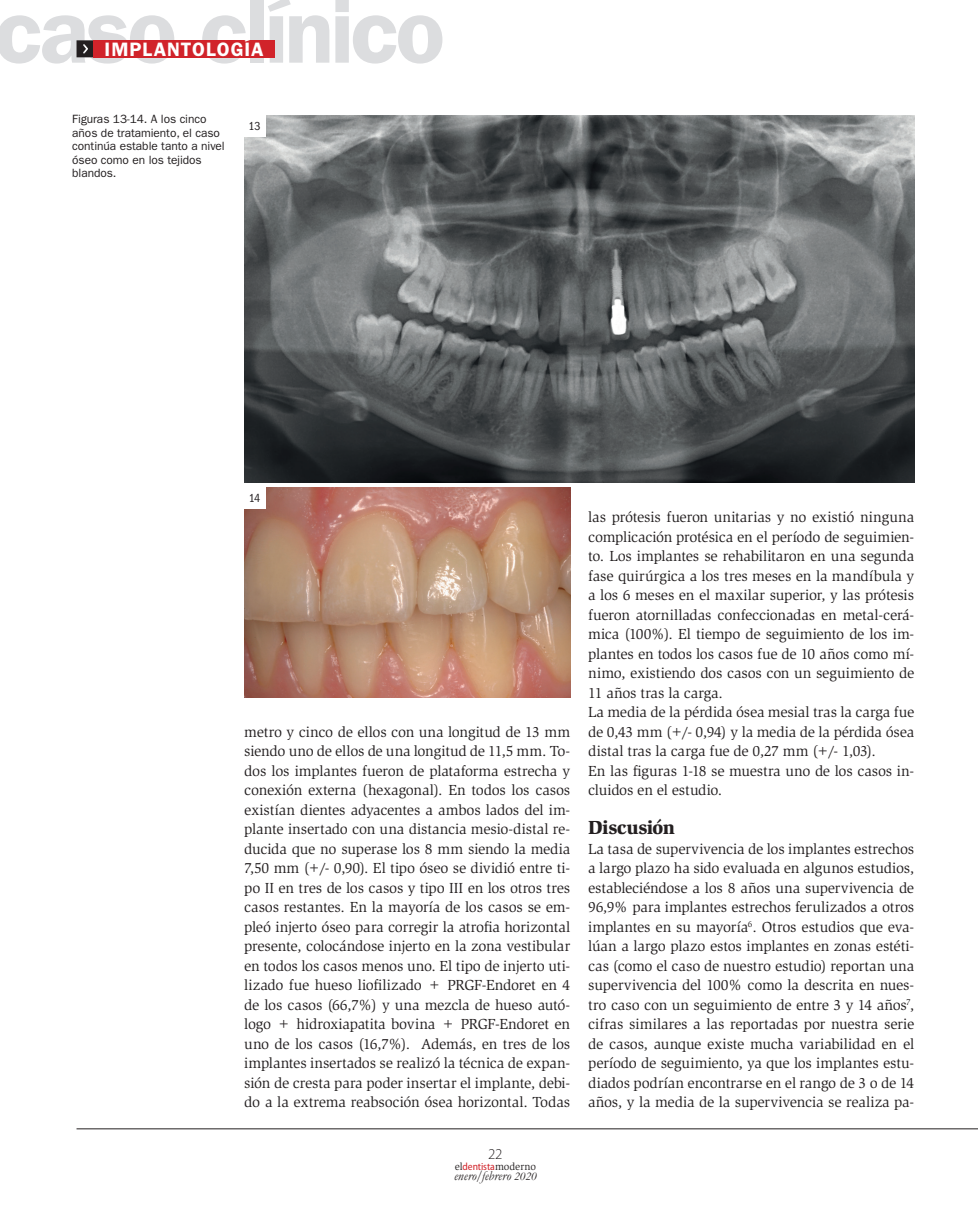
<style>
.page{position:relative;width:978px;height:1212px;background:#fff}
.page>*{position:absolute;margin:0;border:0;box-sizing:border-box;transform-origin:0 0}
.t1{font:600 91.35px "ITC Franklin Gothic Std";letter-spacing:-.045em;color:#dcdddf}
.t2{font:600 19.5px "ITC Franklin Gothic Std";letter-spacing:.05em;color:#fff}
.LADILLO{font:900 19.5px "Slimbach Std";letter-spacing:-.02em;color:#231f20}
.TEXTO{font:15px/19.5px "Slimbach Std";letter-spacing:-.01em;color:#231f20;text-align:justify}
.t3{font:300 15px "Myriad Pro";color:#231f20}
.t4{font:italic 13.5px "Garamond";letter-spacing:.005em;color:#231f20}
.PIE_DE_FOTO{font:12px/13.5px "ITC Franklin Gothic Std";letter-spacing:-.005em;color:#231f20}
.DM_Didascalia_Italia{font:condensed 12px "ITC Franklin Gothic Std";color:#231f20}
.t5{font:10.5px "Slimbach Std";color:#231f20}
.s1{font-family:"Myriad Pro";font-stretch:semi-condensed;color:#d1232a}
.s2{font-size:12px}
</style>
<div class="page">
<hr style="left:77px;top:1128px;width:901px;height:1px;background:#231f20">
<svg style="left:77px;top:40px;width:17px;height:17px"></svg>
<div style="left:94px;top:40px;width:181px;height:17px;background:#d1232a"></div>
<img style="left:244px;top:115px;width:670px;height:367px">
<div style="left:243px;top:114px;width:23px;height:23px;background:#fff"></div>
<img style="left:244px;top:487px;width:326px;height:211px">
<div style="left:243px;top:486px;width:23px;height:23px;background:#fff"></div>
<h1 class="t1" style="left:-6px;top:-23px;width:452px">caso clínico</h1>
<h2 class="t2" style="left:105px;top:37px;width:161px">IMPLANTOLOGÍA</h2>
<p class="PIE_DE_FOTO" style="left:72px;top:112px;width:154px">Figuras 13-14. A los cinco años de tratamiento, el caso continúa estable tanto a nivel óseo como en los tejidos blandos.</p>
<p class="DM_Didascalia_Italia" style="left:249px;top:119px;width:13px">13</p>
<p class="DM_Didascalia_Italia" style="left:249px;top:491px;width:13px">14</p>
<p class="TEXTO" style="left:244px;top:722px;width:328px">metro y cinco de ellos con una longitud de 13 mm siendo uno de ellos de una longitud de 11,5 mm. To&shy;dos los implantes fueron de plataforma estrecha y conexión externa (hexagonal). En todos los casos existían dientes adyacentes a ambos lados del im&shy;plante insertado con una distancia mesio-distal re&shy;ducida que no superase los 8 mm siendo la media 7,50 mm (+/- 0,90). El tipo óseo se dividió entre ti&shy;po II en tres de los casos y tipo III en los otros tres casos restantes. En la mayoría de los casos se em&shy;pleó injerto óseo para corregir la atrofia horizontal presente, colocándose injerto en la zona vestibular en todos los casos menos uno. El tipo de injerto uti&shy;lizado fue hueso liofilizado + PRGF-Endoret en 4 de los casos (66,7%) y una mezcla de hueso autó&shy;logo + hidroxiapatita bovina + PRGF-Endoret en uno de los casos (16,7%). Además, en tres de los implantes insertados se realizó la técnica de expan&shy;sión de cresta para poder insertar el implante, debi&shy;do a la extrema reabsoción ósea horizontal. Todas</p>
<p class="t3" style="left:488px;top:1146px;width:16px">22</p>
<p class="t5" style="left:455px;top:1160px;width:83px">el<span class="s1">dentista</span>moderno</p>
<p class="t4" style="left:454px;top:1167px;width:84px">enero/febrero <span class="s2">2020</span></p>
<p class="TEXTO" style="left:588px;top:507px;width:327px">las prótesis fueron unitarias y no existió ninguna complicación protésica en el período de seguimien&shy;to. Los implantes se rehabilitaron en una segunda fase quirúrgica a los tres meses en la mandíbula y a los 6 meses en el maxilar superior, y las prótesis fueron atornilladas confeccionadas en metal-cerá&shy;mica (100%). El tiempo de seguimiento de los im&shy;plantes en todos los casos fue de 10 años como mí&shy;nimo, existiendo dos casos con un seguimiento de 11 años tras la carga.</p>
<p class="TEXTO" style="left:588px;top:702px;width:327px">La media de la pérdida ósea mesial tras la carga fue de 0,43 mm (+/- 0,94) y la media de la pérdida ósea distal tras la carga fue de 0,27 mm (+/- 1,03).</p>
<p class="TEXTO" style="left:588px;top:761px;width:327px">En las figuras 1-18 se muestra uno de los casos in&shy;cluidos en el estudio.</p>
<p class="LADILLO" style="left:588px;top:815px;width:88px">Discusión</p>
<p class="TEXTO" style="left:588px;top:839px;width:327px">La tasa de supervivencia de los implantes estrechos a largo plazo ha sido evaluada en algunos estudios, estableciéndose a los 8 años una supervivencia de 96,9% para implantes estrechos ferulizados a otros implantes en su mayoría<sup>6</sup>. Otros estudios que eva&shy;lúan a largo plazo estos implantes en zonas estéti&shy;cas (como el caso de nuestro estudio) reportan una supervivencia del 100% como la descrita en nues&shy;tro caso con un seguimiento de entre 3 y 14 años<sup>7</sup>, cifras similares a las reportadas por nuestra serie de casos, aunque existe mucha variabilidad en el período de seguimiento, ya que los implantes estu&shy;diados podrían encontrarse en el rango de 3 o de 14 años, y la media de la supervivencia se realiza pa-</p>
</div>
